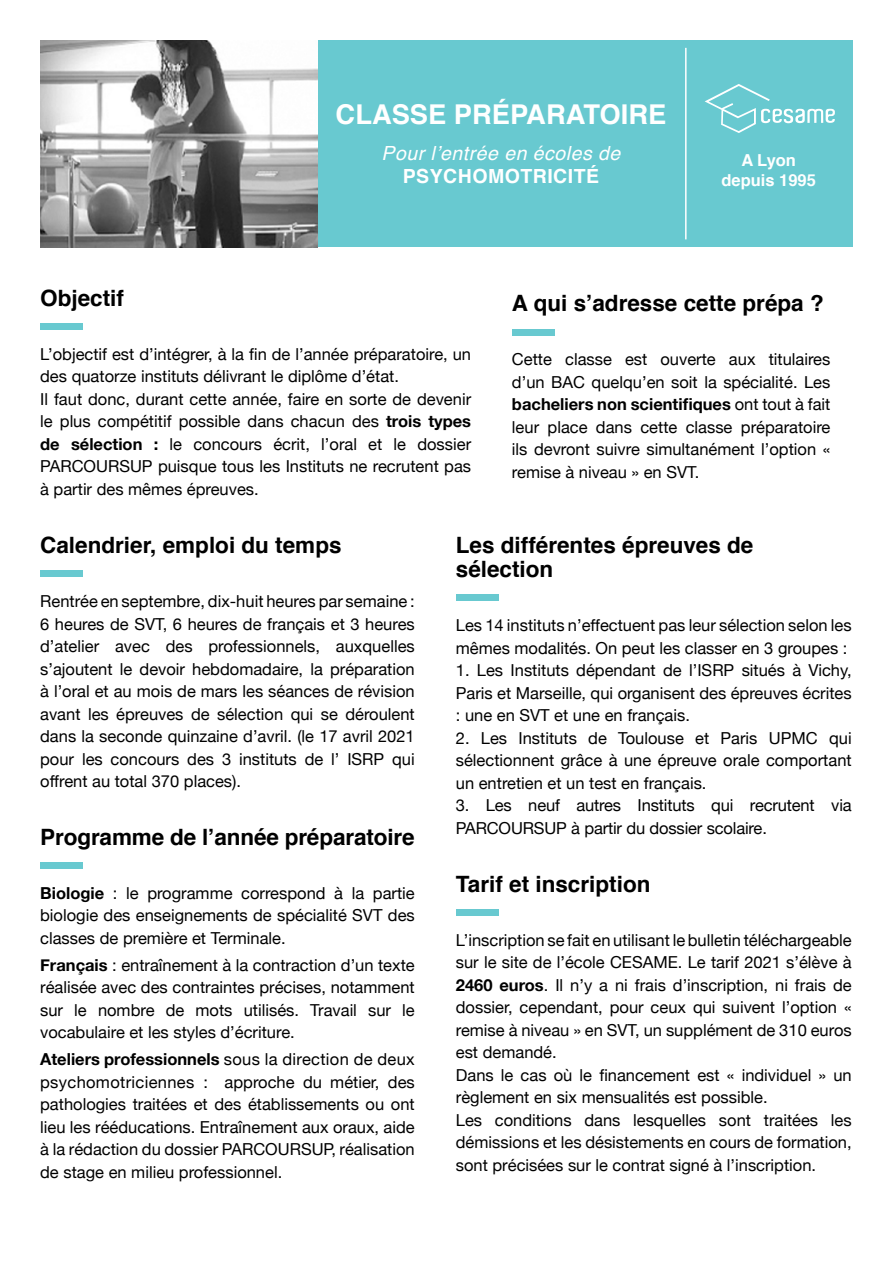
<style>
.page{position:relative;width:893px;height:1263px;background:#fff}
.page>*{position:absolute;margin:0;border:0;box-sizing:border-box;transform-origin:0 0}
.t1{font:700 27.3px "Helvetica";color:#fff}
.t2{font:700 22.5px/24px "Helvetica";color:#000}
.t3{font:italic 19.5px "Helvetica";letter-spacing:.025em;color:#fff}
.t4{font:700 19.5px "Helvetica";letter-spacing:.025em;color:#fff}
.t5{font:16.5px/22.5px "Helvetica Neue";color:#000;text-align:justify}
.t6{font:700 16.5px/19.8px "Helvetica";color:#fff;text-align:center}
.s1{font-weight:700}
</style>
<div class="page">
<div style="left:284px;top:40px;width:569px;height:207px;background:#68c9d0"></div>
<svg style="left:705px;top:84px;width:130px;height:49px"></svg>
<img style="left:40px;top:40px;width:277px;height:207px">
<hr style="left:685px;top:48px;width:2px;height:191px;background:#fff">
<div style="left:40px;top:323px;width:43px;height:7px;background:#68c9d0"></div>
<div style="left:512px;top:329px;width:42px;height:6px;background:#68c9d0"></div>
<div style="left:40px;top:570px;width:43px;height:7px;background:#68c9d0"></div>
<div style="left:40px;top:862px;width:43px;height:7px;background:#68c9d0"></div>
<div style="left:456px;top:595px;width:42px;height:6px;background:#68c9d0"></div>
<div style="left:456px;top:909px;width:42px;height:6px;background:#68c9d0"></div>
<h1 class="t1" style="left:336px;top:92px;width:332px">CLASSE PRéPARATOIRE</h1>
<p class="t3" style="left:382px;top:138px;width:240px">Pour l’entrée en écoles de</p>
<p class="t4" style="left:403px;top:161px;width:115px">Psychomotricit</p>
<p class="t4" style="left:586px;top:161px;width:15px">é</p>
<p class="t6" style="left:721px;top:151px;width:96px">A Lyon depuis 1995</p>
<h2 class="t2" style="left:40px;top:286px;width:85px">Objectif</h2>
<p class="t5" style="left:40px;top:342px;width:432px;text-align:left">L’objectif est d’intégrer, à la fin de l’année préparatoire, un des quatorze instituts délivrant le diplôme d’état.<br>Il faut donc, durant cette année, faire en sorte de devenir le plus compétitif possible dans chacun des <span class="s1">trois types de sélection :</span> le concours écrit, l’oral et le dossier PARCOURSUP puisque tous les Instituts ne recrutent pas à partir des mêmes épreuves.</p>
<h2 class="t2" style="left:512px;top:292px;width:313px">A qui s’adresse cette prépa ?</h2>
<p class="t5" style="left:512px;top:348px;width:320px">Cette classe est ouverte aux titulaires d’un BAC quelqu’en soit la spécialité. Les <span class="s1">bacheliers non scientifiques</span> ont tout à fait leur place dans cette classe préparatoire ils devront suivre simultanément l’option « remise à niveau » en SVT.</p>
<h2 class="t2" style="left:40px;top:533px;width:303px">Calendrier, emploi du temps</h2>
<p class="t5" style="left:40px;top:590px;width:376px">Rentrée en septembre, dix-huit heures par semaine :<br>6 heures de SVT, 6 heures de français et 3 heures d’atelier avec des professionnels, auxquelles s’ajoutent le devoir hebdomadaire, la préparation à l’oral et au mois de mars les séances de révision avant les épreuves de sélection qui se déroulent dans la seconde quinzaine d’avril. (le 17 avril 2021 pour les concours des 3 instituts de l’ ISRP qui offrent au total 370 places).</p>
<h2 class="t2" style="left:40px;top:825px;width:376px">Programme de l’année préparatoire</h2>
<p class="t5" style="left:40px;top:881px;width:376px"><span class="s1">Biologie</span> : le programme correspond à la partie biologie des enseignements de spécialité SVT des classes de première et Terminale.</p>
<p class="t5" style="left:40px;top:953px;width:376px"><span class="s1">Français</span> : entraînement à la contraction d’un texte réalisée avec des contraintes précises, notamment sur le nombre de mots utilisés. Travail sur le vocabulaire et les styles d’écriture.</p>
<p class="t5" style="left:40px;top:1048px;width:376px"><span class="s1">Ateliers professionnels</span> sous la direction de deux psychomotriciennes : approche du métier, des pathologies traitées et des établissements ou ont lieu les rééducations. Entraînement aux oraux, aide à la rédaction du dossier PARCOURSUP, réalisation de stage en milieu professionnel.</p>
<h2 class="t2" style="left:456px;top:534px;width:299px">Les différentes épreuves de sélection</h2>
<p class="t5" style="left:456px;top:614px;width:397px">Les 14 instituts n’effectuent pas leur sélection selon les mêmes modalités. On peut les classer en 3 groupes :</p>
<p class="t5" style="left:456px;top:659px;width:397px">1. Les Instituts dépendant de l’ISRP situés à Vichy, Paris et Marseille, qui organisent des épreuves écrites : une en SVT et une en français.</p>
<p class="t5" style="left:456px;top:726px;width:397px">2. Les Instituts de Toulouse et Paris UPMC qui sélectionnent grâce à une épreuve orale comportant un entretien et un test en français.</p>
<p class="t5" style="left:456px;top:794px;width:397px">3. Les neuf autres Instituts qui recrutent via<br>PARCOURSUP à partir du dossier scolaire.</p>
<h2 class="t2" style="left:456px;top:872px;width:196px">Tarif et inscription</h2>
<p class="t5" style="left:456px;top:928px;width:397px">L’inscription se fait en utilisant le bulletin téléchargeable sur le site de l’école cesame</p>
<p class="t5" style="left:456px;top:951px;width:397px;text-align:left;text-indent:222px">. Le tarif 2021 s’élève à <span class="s1">2460 euros</span>. Il n’y a ni frais d’inscription, ni frais de dossier, cependant, pour ceux qui suivent l’option « remise à niveau » en SVT, un supplément de 310 euros est demandé.<br>Dans le cas où le financement est « individuel » un règlement en six mensualités est possible.<br>Les conditions dans lesquelles sont traitées les démissions et les désistements en cours de formation, sont précisées sur le contrat signé à l’inscription.</p>
</div>
